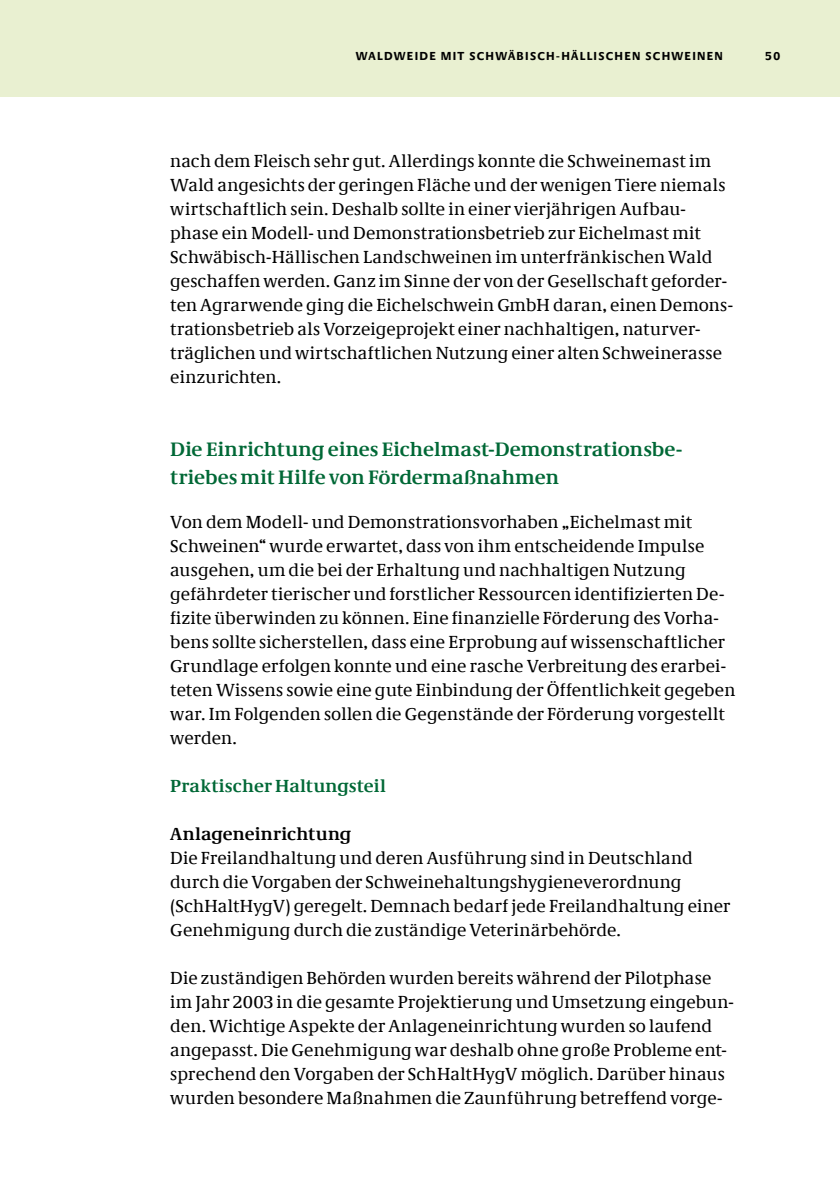
<style>
.page{position:relative;width:840px;height:1191px;background:#fff}
.page>*{position:absolute;margin:0;border:0;box-sizing:border-box;transform-origin:0 0}
.t1{font:700 20px/28px "Neue Demos";letter-spacing:.005em;color:#006836}
.t2{font:18px/24px "Neue Demos";letter-spacing:.01em;color:#000}
.t3{font:700 18px "Neue Demos";letter-spacing:.02em;color:#006836}
.t4{font:700 18px "Neue Demos";letter-spacing:.01em;color:#000}
.t5{font:700 12px "Neue Praxis";letter-spacing:.105em;color:#000}
</style>
<div class="page">
<div style="left:0;top:0;width:839px;height:97px;background:#e9f0d1"></div>
<p class="t5" style="left:355px;top:48px;width:368px">WALDWEIDE MIT SCHWÄBI SCH-HÄLLISCHEN SCHWEINEN</p>
<p class="t5" style="left:764px;top:48px;width:17px">50</p>
<p class="t2" style="left:170px;top:149px;width:564px">nach dem Fleisch sehr gut. Allerdings konnte die Schweinemast im Wald angesichts der geringen Fläche und der wenigen Tiere niemals wirtschaftlich sein. Deshalb sollte in einer vierjährigen Aufbau&shy;phase ein Modell- und Demonstrationsbetrieb zur Eichelmast mit Schwäbisch-Hällischen Landschweinen im unterfränkischen Wald geschaffen werden. Ganz im Sinne der von der Gesellschaft geforder&shy;ten Agrarwende ging die Eichelschwein GmbH daran, einen Demons&shy;trationsbetrieb als Vorzeigeprojekt einer nachhaltigen, naturver&shy;träglichen und wirtschaftlichen Nutzung einer alten Schweinerasse einzurichten.</p>
<p class="t1" style="left:170px;top:434px;width:513px">Die Einrichtung eines Eichelmast-Demonstrationsbe&shy;triebes mit Hilfe von Fördermaßnahmen</p>
<p class="t2" style="left:170px;top:509px;width:566px">Von dem Modell- und Demonstrationsvorhaben „Eichelmast mit Schweinen“ wurde erwartet, dass von ihm entscheidende Impulse ausgehen, um die bei der Erhaltung und nachhaltigen Nutzung gefährdeter tierischer und forstlicher Ressourcen identifizierten De&shy;fizite überwinden zu können. Eine finanzielle Förderung des Vorha&shy;bens sollte sicherstellen, dass eine Erprobung auf wissenschaftlicher Grundlage erfolgen konnte und eine rasche Verbreitung des erarbei&shy;teten Wissens sowie eine gute Einbindung der Öffentlichkeit gegeben war. Im Folgenden sollen die Gegenstände der Förderung vorgestellt werden.</p>
<p class="t3" style="left:170px;top:774px;width:217px">Praktischer Haltungsteil</p>
<p class="t4" style="left:170px;top:822px;width:182px">Anlageneinrichtung</p>
<p class="t2" style="left:170px;top:845px;width:561px">Die Freilandhaltung und deren Ausführung sind in Deutschland durch die Vorgaben der Schweinehaltungshygieneverordnung (SchHaltHygV) geregelt. Demnach bedarf jede Freilandhaltung einer Genehmigung durch die zuständige Veterinärbehörde.</p>
<p class="t2" style="left:170px;top:965px;width:565px">Die zuständigen Behörden wurden bereits während der Pilotphase im Jahr 2003 in die gesamte Projektierung und Umsetzung eingebun&shy;den. Wichtige Aspekte der Anlageneinrichtung wurden so laufend angepasst. Die Genehmigung war deshalb ohne große Probleme ent&shy;sprechend den Vorgaben der SchHaltHygV möglich. Darüber hinaus wurden besondere Maßnahmen die Zaunführung betreffend vorge-</p>
</div>
